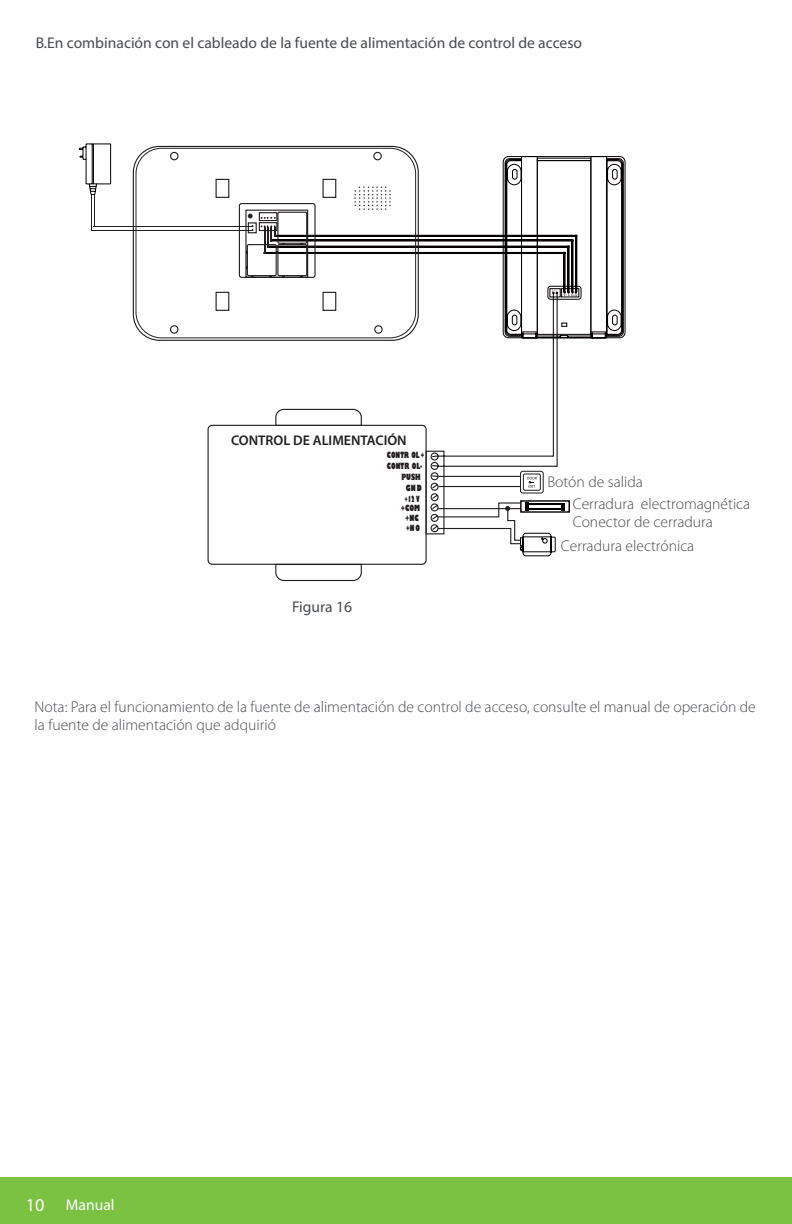
<style>
.page{position:relative;width:792px;height:1224px;background:#fff}
.page>*{position:absolute;margin:0;border:0;box-sizing:border-box;transform-origin:0 0}
.t1{font:300 15.6px/18px "Myriad Pro";color:#484b4f}
.t2{font:15.6px "Myriad Pro";color:#484b4f}
.t3{font:15.6px "Myriad Pro";color:#fff}
.t4{font:600 14px "Myriad Pro";color:#231f20}
.t5{font:800 condensed 8.4px/10px "Gill Sans";color:#231f20;text-align:center}
.t6{font:800 condensed 8.4px "Gill Sans";color:#231f20;scale:.95 1}
.t7{font:800 condensed 8.4px "Gill Sans";color:#231f20;scale:.96 1}
.t8{font:800 condensed 8.4px "Gill Sans";color:#231f20;scale:.76 1}
.s1{font-size:18.2px}
</style>
<div class="page">
<div style="left:0;top:1178px;width:792px;height:46px;background:#7bc142"></div>
<svg style="left:275px;top:293px;width:283px;height:289px"></svg>
<svg style="left:562px;top:503px;width:3px;height:7px"></svg>
<hr style="left:528px;top:504px;width:34px;height:1px;background:#050001">
<hr style="left:528px;top:508px;width:35px;height:1px;background:#050001">
<div style="left:520px;top:471px;width:24px;height:22px;border:1px solid #231f20;border-radius:2px"></div>
<div style="left:523px;top:474px;width:18px;height:17px;border:1px solid #231f20;border-radius:2px"></div>
<svg style="left:527px;top:477px;width:10px;height:11px"></svg>
<hr style="left:439px;top:476px;width:81px;height:1px;background:#231f20">
<hr style="left:439px;top:486px;width:81px;height:1px;background:#231f20">
<svg style="left:437px;top:502px;width:119px;height:55px"></svg>
<div style="left:264px;top:252px;width:301px;height:2px;border:1px solid #050001"></div>
<hr style="left:94px;top:194px;width:1px;height:32px;background:#231f20">
<hr style="left:91px;top:194px;width:1px;height:36px;background:#231f20">
<svg style="left:79px;top:144px;width:32px;height:51px"></svg>
<hr style="left:94px;top:226px;width:158px;height:1px;background:#231f20">
<hr style="left:92px;top:230px;width:160px;height:1px;background:#231f20">
<div style="left:267px;top:246px;width:302px;height:1px;border:1px solid #050001"></div>
<div style="left:271px;top:240px;width:302px;height:1px;border:1px solid #050001"></div>
<div style="left:275px;top:235px;width:302px;height:2px;border:1px solid #050001"></div>
<svg style="left:503px;top:156px;width:123px;height:182px"></svg>
<div style="left:133px;top:146px;width:286px;height:195px;border:1px solid #231f20;border-radius:26px"></div>
<div style="left:136px;top:148px;width:280px;height:190px;border:1px solid #231f20;border-radius:26px"></div>
<svg style="left:170px;top:151px;width:213px;height:183px"></svg>
<svg style="left:355px;top:187px;width:36px;height:23px"></svg>
<svg style="left:246px;top:212px;width:39px;height:42px"></svg>
<p class="t2" style="left:36px;top:33px;width:548px">B.En combinación con el cableado de la fuente de alimentación de control de acceso</p>
<p class="t4" style="left:231px;top:431px;width:177px">CONTROL DE ALIMENTACIÓN</p>
<p class="t2" style="left:292px;top:598px;width:62px">Figura 16</p>
<p class="t6" style="left:387px;top:450px;width:41px">CONTR OL +</p>
<p class="t7" style="left:387px;top:461px;width:39px">CONTR OL-</p>
<p class="t5" style="left:401px;top:472px;width:21px">PUSH</p>
<p class="t5" style="left:406px;top:483px;width:17px">GND</p>
<p class="t8" style="left:405px;top:493px;width:21px">+12 V</p>
<p class="t5" style="left:401px;top:504px;width:21px">+COM +NC +NO</p>
<p class="t1" style="left:573px;top:471px;width:179px;line-height:21.8px;text-indent:-26px">Botón de salida<br>Cerradura electromagnética</p>
<p class="t1" style="left:561px;top:509px;width:153px;line-height:24px;text-indent:12px">Conector de cerradura<br>Cerradura electrónica</p>
<p class="t1" style="left:35px;top:698px;width:723px">Nota: Para el funcionamiento de la fuente de alimentación de control de acceso, consulte el manual de operación de la fuente de alimentación que adquirió</p>
<p class="t3" style="left:26px;top:1195px;width:90px"><span class="s1">10</span> Manual</p>
</div>
